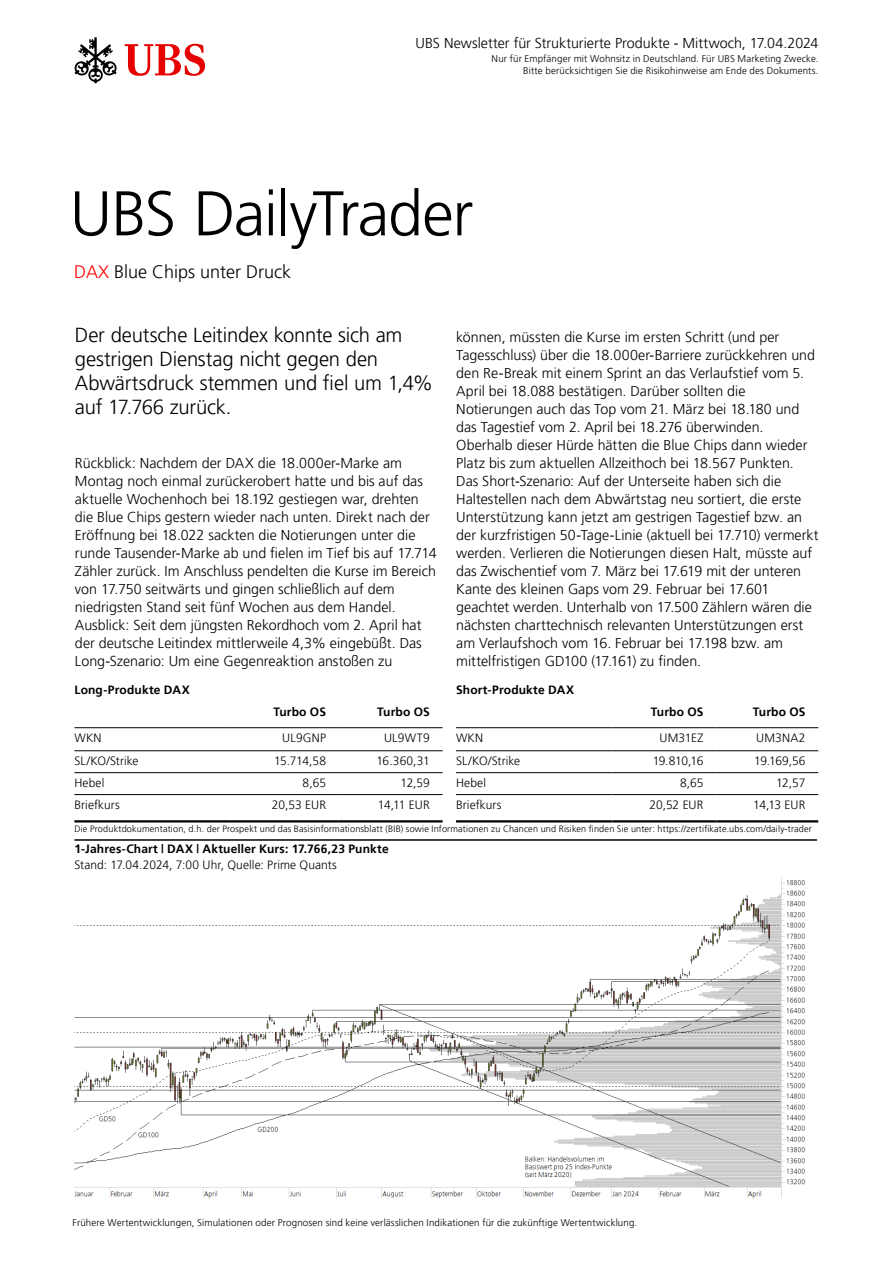
<style>
.page{position:relative;width:893px;height:1263px;background:#fff}
.page>*{position:absolute;margin:0;border:0;box-sizing:border-box;transform-origin:0 0}
.t1{font:300 63px "Frutiger 45";letter-spacing:-.025em;color:#000}
.t2{font:300 20.25px/24px "Frutiger 45";letter-spacing:-.01em;color:#000}
.t3{font:300 18px "Frutiger 45";color:#000}
.t4{font:300 14.25px/18px "Frutiger 45";color:#000}
.t5{font:300 12px "Frutiger 45";letter-spacing:.01em;color:#000}
.t6{font:300 12px "Frutiger 45";letter-spacing:.01em;color:#000}
.t7{font:300 9.75px/12px "Frutiger 45";letter-spacing:.015em;color:#000;text-align:right}
.t8{font:300 9.15px "Frutiger 45";letter-spacing:.015em;color:#000}
.s1{color:#f00}
</style>
<div class="page">
<svg style="left:125px;top:44px;width:80px;height:32px"></svg>
<svg style="left:74px;top:37px;width:43px;height:46px"></svg>
<img style="left:74px;top:878px;width:732px;height:319px">
<hr style="left:231px;top:750px;width:108px;height:1px;background:#000">
<hr style="left:74px;top:727px;width:157px;height:1px;background:#000">
<hr style="left:231px;top:727px;width:108px;height:1px;background:#000">
<hr style="left:339px;top:727px;width:104px;height:1px;background:#000">
<hr style="left:74px;top:750px;width:157px;height:1px;background:#000">
<hr style="left:339px;top:750px;width:104px;height:1px;background:#000">
<hr style="left:74px;top:772px;width:157px;height:1px;background:#000">
<hr style="left:231px;top:772px;width:108px;height:1px;background:#000">
<hr style="left:339px;top:772px;width:104px;height:1px;background:#000">
<hr style="left:74px;top:794px;width:157px;height:1px;background:#000">
<hr style="left:231px;top:794px;width:108px;height:1px;background:#000">
<hr style="left:339px;top:794px;width:104px;height:1px;background:#000">
<hr style="left:74px;top:820px;width:157px;height:2px;background:#000">
<hr style="left:231px;top:820px;width:108px;height:2px;background:#000">
<hr style="left:339px;top:820px;width:104px;height:2px;background:#000">
<hr style="left:716px;top:750px;width:102px;height:1px;background:#000">
<hr style="left:456px;top:727px;width:156px;height:1px;background:#000">
<hr style="left:612px;top:727px;width:104px;height:1px;background:#000">
<hr style="left:716px;top:727px;width:102px;height:1px;background:#000">
<hr style="left:456px;top:750px;width:156px;height:1px;background:#000">
<hr style="left:612px;top:750px;width:104px;height:1px;background:#000">
<hr style="left:456px;top:772px;width:156px;height:1px;background:#000">
<hr style="left:612px;top:772px;width:104px;height:1px;background:#000">
<hr style="left:716px;top:772px;width:102px;height:1px;background:#000">
<hr style="left:456px;top:794px;width:156px;height:1px;background:#000">
<hr style="left:612px;top:794px;width:104px;height:1px;background:#000">
<hr style="left:716px;top:794px;width:102px;height:1px;background:#000">
<hr style="left:456px;top:820px;width:156px;height:2px;background:#000">
<hr style="left:612px;top:820px;width:104px;height:2px;background:#000">
<hr style="left:716px;top:820px;width:102px;height:2px;background:#000">
<hr style="left:74px;top:839px;width:743px;height:2px;background:#000">
<p class="t4" style="left:415px;top:34px;width:405px">UBS Newsletter für Strukturierte Produkte - Mittwoch, 17.04.2024</p>
<p class="t7" style="left:492px;top:53px;width:328px">Nur für Empfänger mit Wohnsitz in Deutschland. Für UBS Marketing Zwecke.<br>Bitte berücksichtigen Sie die Risikohinweise am Ende des Dokuments.</p>
<h1 class="t1" style="left:70px;top:177px;width:405px">UBS DailyTrader</h1>
<p class="t3" style="left:74px;top:261px;width:219px"><span class="s1">DAX</span> Blue Chips unter Druck</p>
<h2 class="t2" style="left:75px;top:323px;width:360px">Der deutsche Leitindex konnte sich am gestrigen Dienstag nicht gegen den<br>Abwärtsdruck stemmen und fiel um 1,4% auf 17.766 zurück.</h2>
<p class="t4" style="left:75px;top:454px;width:363px">Rückblick: Nachdem der DAX die 18.000er-Marke am Montag noch einmal zurückerobert hatte und bis auf das aktuelle Wochenhoch bei 18.192 gestiegen war, drehten die Blue Chips gestern wieder nach unten. Direkt nach der Eröffnung bei 18.022 sackten die Notierungen unter die runde Tausender-Marke ab und fielen im Tief bis auf 17.714<br>Zähler zurück. Im Anschluss pendelten die Kurse im Bereich von 17.750 seitwärts und gingen schließlich auf dem niedrigsten Stand seit fünf Wochen aus dem Handel.<br>Ausblick: Seit dem jüngsten Rekordhoch vom 2. April hat der deutsche Leitindex mittlerweile 4,3% eingebüßt. Das Long-Szenario: Um eine Gegenreaktion anstoßen zu</p>
<p class="t4" style="left:456px;top:328px;width:364px">können, müssten die Kurse im ersten Schritt (und per Tagesschluss) über die 18.000er-Barriere zurückkehren und den Re-Break mit einem Sprint an das Verlaufstief vom 5.<br>April bei 18.088 bestätigen. Darüber sollten die Notierungen auch das Top vom 21. März bei 18.180 und das Tagestief vom 2. April bei 18.276 überwinden.<br>Oberhalb dieser Hürde hätten die Blue Chips dann wieder Platz bis zum aktuellen Allzeithoch bei 18.567 Punkten.<br>Das Short-Szenario: Auf der Unterseite haben sich die Haltestellen nach dem Abwärtstag neu sortiert, die erste Unterstützung kann jetzt am gestrigen Tagestief bzw. an der kurzfristigen 50-Tage-Linie (aktuell bei 17.710) vermerkt werden. Verlieren die Notierungen diesen Halt, müsste auf das Zwischentief vom 7. März bei 17.619 mit der unteren Kante des kleinen Gaps vom 29. Februar bei 17.601 geachtet werden. Unterhalb von 17.500 Zählern wären die nächsten charttechnisch relevanten Unterstützungen erst am Verlaufshoch vom 16. Februar bei 17.198 bzw. am mittelfristigen GD100 (17.161) zu finden.</p>
<p class="t6" style="left:74px;top:682px;width:117px">Long-Produkte DAX</p>
<p class="t6" style="left:456px;top:682px;width:119px">Short-Produkte DAX</p>
<p class="t6" style="left:273px;top:705px;width:54px">Turbo OS</p>
<p class="t6" style="left:377px;top:705px;width:54px">Turbo OS</p>
<p class="t6" style="left:651px;top:705px;width:54px">Turbo OS</p>
<p class="t6" style="left:753px;top:705px;width:54px">Turbo OS</p>
<p class="t5" style="left:74px;top:731px;width:29px">WKN</p>
<p class="t5" style="left:282px;top:731px;width:45px">UL9GNP</p>
<p class="t5" style="left:384px;top:731px;width:47px">UL9WT9</p>
<p class="t5" style="left:74px;top:754px;width:66px">SL/KO/Strike</p>
<p class="t5" style="left:274px;top:754px;width:53px">15.714,58</p>
<p class="t5" style="left:376px;top:754px;width:55px">16.360,31</p>
<p class="t5" style="left:74px;top:776px;width:32px">Hebel</p>
<p class="t5" style="left:303px;top:776px;width:25px">8,65</p>
<p class="t5" style="left:401px;top:776px;width:31px">12,59</p>
<p class="t5" style="left:74px;top:798px;width:47px">Briefkurs</p>
<p class="t5" style="left:272px;top:798px;width:56px">20,53 EUR</p>
<p class="t5" style="left:378px;top:798px;width:53px">14,11 EUR</p>
<p class="t5" style="left:456px;top:731px;width:29px">WKN</p>
<p class="t5" style="left:660px;top:731px;width:45px">UM31EZ</p>
<p class="t5" style="left:756px;top:731px;width:51px">UM3NA2</p>
<p class="t5" style="left:456px;top:754px;width:66px">SL/KO/Strike</p>
<p class="t5" style="left:653px;top:754px;width:52px">19.810,16</p>
<p class="t5" style="left:754px;top:754px;width:53px">19.169,56</p>
<p class="t5" style="left:456px;top:776px;width:32px">Hebel</p>
<p class="t5" style="left:680px;top:776px;width:25px">8,65</p>
<p class="t5" style="left:776px;top:776px;width:31px">12,57</p>
<p class="t5" style="left:456px;top:798px;width:47px">Briefkurs</p>
<p class="t5" style="left:649px;top:798px;width:56px">20,52 EUR</p>
<p class="t5" style="left:753px;top:798px;width:54px">14,13 EUR</p>
<p class="t8" style="left:74px;top:823px;width:739px">Die Produktdokumentation, d.h. der Prospekt und das Basisinformationsblatt (BIB) sowie Informationen zu Chancen und Risiken finden Sie unter: https://zertifikate.ubs.com/daily-trader</p>
<p class="t6" style="left:74px;top:842px;width:316px">1-Jahres-Chart | DAX | Aktueller Kurs: 17.766,23 Punkte</p>
<p class="t5" style="left:74px;top:858px;width:264px">Stand: 17.04.2024, 7:00 Uhr, Quelle: Prime Quants</p>
<p class="t7" style="left:73px;top:1216px;width:566px">Frühere Wertentwicklungen, Simulationen oder Prognosen sind keine verlässlichen Indikationen für die zukünftige Wertentwicklung.</p>
</div>
